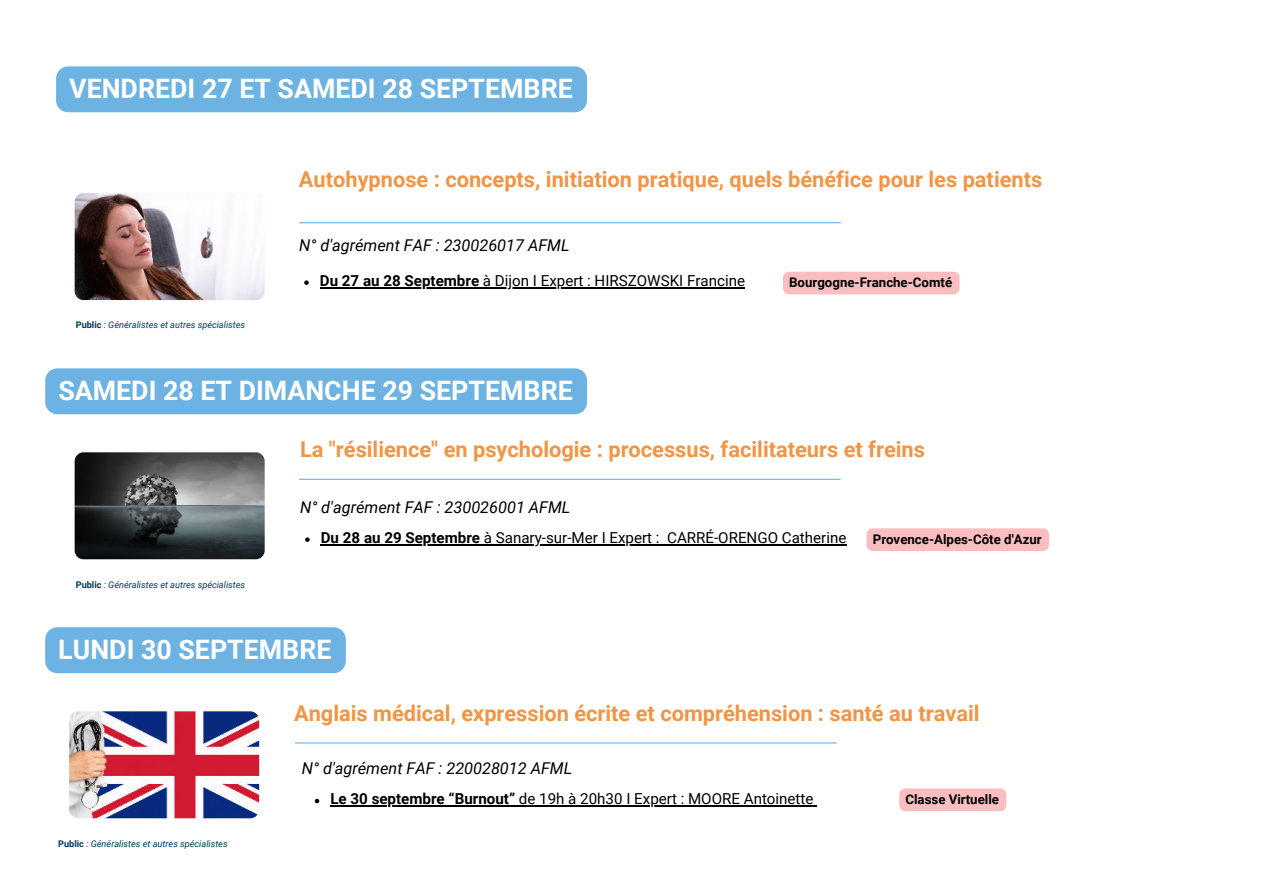
<style>
.page{position:relative;width:1263px;height:894px;background:#fff}
.page>*{position:absolute;margin:0;border:0;box-sizing:border-box;transform-origin:0 0}
.t1{font:700 26.7px "Roboto";color:#fff}
.t2{font:700 21.75px "Roboto";color:#f19545}
.t3{font:italic 16.2px "Roboto";color:#000}
.t4{font:15.15px "Roboto";color:#000}
.t5{font:700 13.2px "Roboto";color:#000}
.t6{font:italic 9.15px "Roboto";color:#003856}
.s1{font-weight:700;font-style:normal}
.s2{font-weight:700}
</style>
<div class="page">
<hr style="left:299px;top:478px;width:542px;height:1px;background:#6cb3e3">
<img style="left:75px;top:452px;width:190px;height:107px;border-radius:9px">
<svg style="left:305px;top:537px;width:5px;height:4px"></svg>
<hr style="left:321px;top:544px;width:159px;height:1px;background:#000">
<hr style="left:480px;top:544px;width:180px;height:1px;background:#000">
<hr style="left:667px;top:544px;width:179px;height:1px;background:#000">
<div style="left:866px;top:528px;width:183px;height:23px;background:#fabec0"></div>
<div style="left:45px;top:368px;width:542px;height:46px;background:#6cb3e3;border-radius:12px"></div>
<div style="left:56px;top:66px;width:531px;height:46px;background:#6cb3e3;border-radius:12px"></div>
<hr style="left:299px;top:222px;width:542px;height:1px;background:#6cb3e3">
<img style="left:75px;top:193px;width:190px;height:107px;border-radius:9px">
<svg style="left:304px;top:280px;width:5px;height:5px"></svg>
<hr style="left:320px;top:287px;width:159px;height:1px;background:#000">
<hr style="left:479px;top:287px;width:266px;height:1px;background:#000">
<div style="left:783px;top:271px;width:176px;height:23px;background:#fabec0"></div>
<div style="left:45px;top:627px;width:301px;height:46px;background:#6cb3e3;border-radius:12px"></div>
<img style="left:69px;top:711px;width:190px;height:107px;border-radius:9px">
<hr style="left:295px;top:742px;width:542px;height:1px;background:#6cb3e3">
<svg style="left:315px;top:798px;width:4px;height:5px"></svg>
<hr style="left:330px;top:805px;width:115px;height:1px;background:#000">
<hr style="left:445px;top:805px;width:70px;height:1px;background:#000">
<hr style="left:515px;top:805px;width:111px;height:1px;background:#000">
<hr style="left:626px;top:805px;width:187px;height:1px;background:#000">
<div style="left:899px;top:788px;width:107px;height:23px;background:#fabec0"></div>
<p class="t1" style="left:69px;top:70px;width:505px">VENDREDI 27 ET SAMEDI 28 SEPTEMBRE</p>
<p class="t2" style="left:299px;top:164px;width:745px">Autohypnose : concepts, initiation pratique, quels bénéfice pour les patients</p>
<p class="t3" style="left:299px;top:234px;width:272px">N° d'agrément FAF : 230026017 AFML</p>
<p class="t6" style="left:76px;top:319px;width:171px"><span class="s1">Public</span> : Généralistes et autres spécialistes</p>
<p class="t4" style="left:320px;top:270px;width:427px"><span class="s2">Du 27 au 28 Septembre</span> à Dijon I Expert : HIRSZOWSKI Francine</p>
<p class="t5" style="left:789px;top:273px;width:165px">Bourgogne-Franche-Comté</p>
<p class="t1" style="left:58px;top:371px;width:516px">SAMEDI 28 ET DIMANCHE 29 SEPTEMBRE</p>
<p class="t2" style="left:300px;top:434px;width:626px">La "résilience" en psychologie : processus, facilitateurs et freins</p>
<p class="t3" style="left:300px;top:495px;width:272px">N° d'agrément FAF : 230026001 AFML</p>
<p class="t6" style="left:76px;top:578px;width:171px"><span class="s1">Public</span> : Généralistes et autres spécialistes</p>
<p class="t4" style="left:321px;top:527px;width:527px"><span class="s2">Du 28 au 29 Septembre</span> à Sanary-sur-Mer I Expert : CARRÉ-ORENGO Catherine</p>
<p class="t5" style="left:873px;top:530px;width:170px">Provence-Alpes-Côte d'Azur</p>
<p class="t1" style="left:58px;top:630px;width:275px">LUNDI 30 SEPTEMBRE</p>
<p class="t6" style="left:58px;top:837px;width:171px"><span class="s1">Public</span> : Généralistes et autres spécialistes</p>
<p class="t2" style="left:294px;top:698px;width:687px">Anglais médical, expression écrite et compréhension : santé au travail</p>
<p class="t3" style="left:302px;top:756px;width:272px">N° d'agrément FAF : 220028012 AFML</p>
<p class="t4" style="left:330px;top:788px;width:485px"><span class="s2">Le 30 septembre “Burnout”</span> de 19h à 20h30 I Expert : MOORE Antoinette</p>
<p class="t5" style="left:905px;top:789px;width:95px">Classe Virtuelle</p>
</div>
